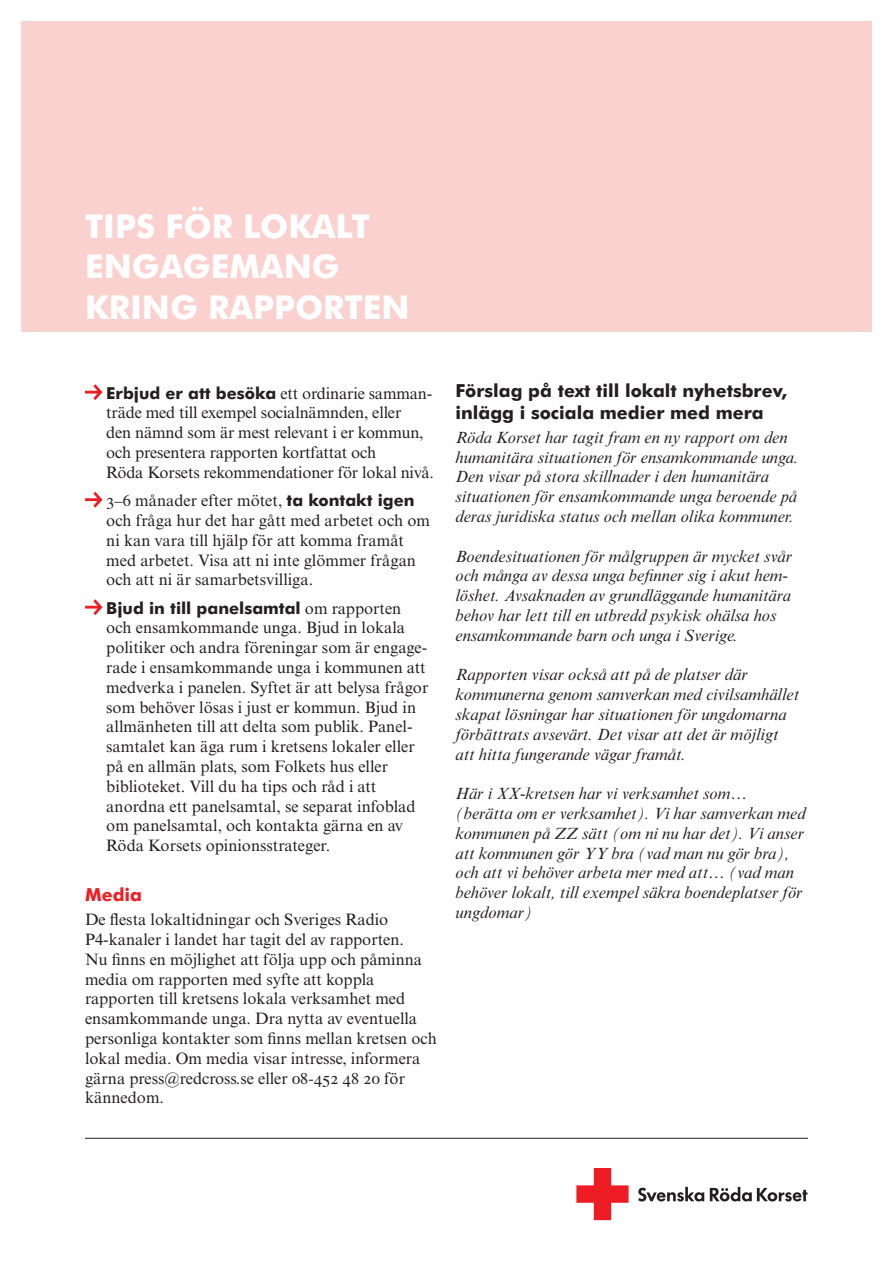
<style>
.page{position:relative;width:893px;height:1263px;background:#fff}
.page>*{position:absolute;margin:0;border:0;box-sizing:border-box;transform-origin:0 0}
.t1{font:700 33px/40.5px "Futura BT";color:#fff}
.Mellis{font:700 18px/21.6px "Futura BT";color:#231f20}
.Mellis-2{font:700 18px "Futura BT";color:#ee1d23}
.Brödtext_vid_kluns{font:16.5px/19.8px "Times NRMT";color:#231f20}
.Brödtext_indrag{font:italic 16.5px/19.8px "Times NRMT";color:#231f20}
.Brödtexten{font:16.5px/19.8px "Times NRMT";color:#231f20}
.Brödtexten-2{font:italic 16.5px/19.8px "Times NRMT";color:#231f20}
.s1{font-family:"Futura BT";font-weight:700}
.s2{font-family:"Times Roman SC"}
</style>
<div class="page">
<svg style="left:576px;top:1168px;width:53px;height:52px"></svg>
<svg style="left:710px;top:1187px;width:97px;height:14px"></svg>
<svg style="left:638px;top:1187px;width:66px;height:14px"></svg>
<hr style="left:85px;top:1138px;width:723px;height:1px;background:#231f20">
<svg style="left:85px;top:384px;width:18px;height:16px"></svg>
<svg style="left:85px;top:492px;width:18px;height:16px"></svg>
<svg style="left:85px;top:599px;width:18px;height:16px"></svg>
<div style="left:21px;top:21px;width:851px;height:311px;background:#fbd1d0"></div>
<p class="t1" style="left:85px;top:206px;width:326px">TIPS FÖR LOKALT<br>ENGAGEMANG<br>KRING RAPPORTEN</p>
<p class="Brödtext_vid_kluns" style="left:106px;top:383px;width:329px"><span class="s1">Erbjud er att besöka</span> ett ordinarie samman&shy;träde med till exempel socialnämnden, eller<br>den nämnd som är mest relevant i er kommun, och presentera rapporten kortfattat och<br>Röda Korsets rekommendationer för lokal nivå.</p>
<p class="Brödtext_vid_kluns" style="left:106px;top:491px;width:325px"><span class="s2">3–6</span> månader efter mötet, <span class="s1">ta kontakt igen </span>och fråga hur det har gått med arbetet och om ni kan vara till hjälp för att komma framåt med arbetet. Visa att ni inte glömmer frågan och att ni är samarbetsvilliga.</p>
<p class="Brödtext_vid_kluns" style="left:106px;top:598px;width:324px"><span class="s1">Bjud in till panelsamtal</span> om rapporten och ensamkommande unga. Bjud in lokala politiker och andra föreningar som är engage&shy;rade i ensamkommande unga i kommunen att medverka i panelen. Syftet är att belysa frågor som behöver lösas i just er kommun. Bjud in allmänheten till att delta som publik. Panel&shy;samtalet kan äga rum i kretsens lokaler eller på en allmän plats, som Folkets hus eller biblioteket. Vill du ha tips och råd i att anordna ett panelsamtal, se separat infoblad om panelsamtal, och kontakta gärna en av Röda Korsets opinionsstrateger.</p>
<p class="Mellis-2" style="left:85px;top:884px;width:59px">Media</p>
<p class="Brödtexten" style="left:85px;top:910px;width:353px">De flesta lokaltidningar och Sveriges Radio P4-kanaler i landet har tagit del av rapporten.<br>Nu finns en möjlighet att följa upp och påminna media om rapporten med syfte att koppla rapporten till kretsens lokala verksamhet med ensamkommande unga. Dra nytta av eventuella personliga kontakter som finns mellan kretsen och lokal media. Om media visar intresse, informera gärna press@redcross.se eller <span class="s2">08-452 48 20</span> för kännedom.</p>
<p class="Mellis" style="left:455px;top:380px;width:333px">Förslag på text till lokalt nyhetsbrev, inlägg i sociala medier med mera</p>
<p class="Brödtexten-2" style="left:455px;top:427px;width:345px">Röda Korset har tagit fram en ny rapport om den humanitära situationen för ensamkommande unga.<br>Den visar på stora skillnader i den humanitära situationen för ensamkommande unga beroende på deras juridiska status och mellan olika kommuner.</p>
<p class="Brödtext_indrag" style="left:455px;top:546px;width:338px">Boendesituationen för målgruppen är mycket svår och många av dessa unga befinner sig i akut hem&shy;löshet. Avsaknaden av grundläggande humanitära behov har lett till en utbredd psykisk ohälsa hos ensamkommande barn och unga i Sverige.</p>
<p class="Brödtext_indrag" style="left:455px;top:665px;width:345px">Rapporten visar också att på de platser där kommunerna genom samverkan med civilsamhället skapat lösningar har situationen för ungdomarna förbättrats avsevärt. Det visar att det är möjligt att hitta fungerande vägar framåt.</p>
<p class="Brödtext_indrag" style="left:455px;top:784px;width:352px">Här i XX-kretsen har vi verksamhet som… (berätta om er verksamhet). Vi har samverkan med kommunen på ZZ sätt (om ni nu har det). Vi anser att kommunen gör YY bra (vad man nu gör bra), och att vi behöver arbeta mer med att… (vad man behöver lokalt, till exempel säkra boendeplatser för ungdomar)</p>
</div>
